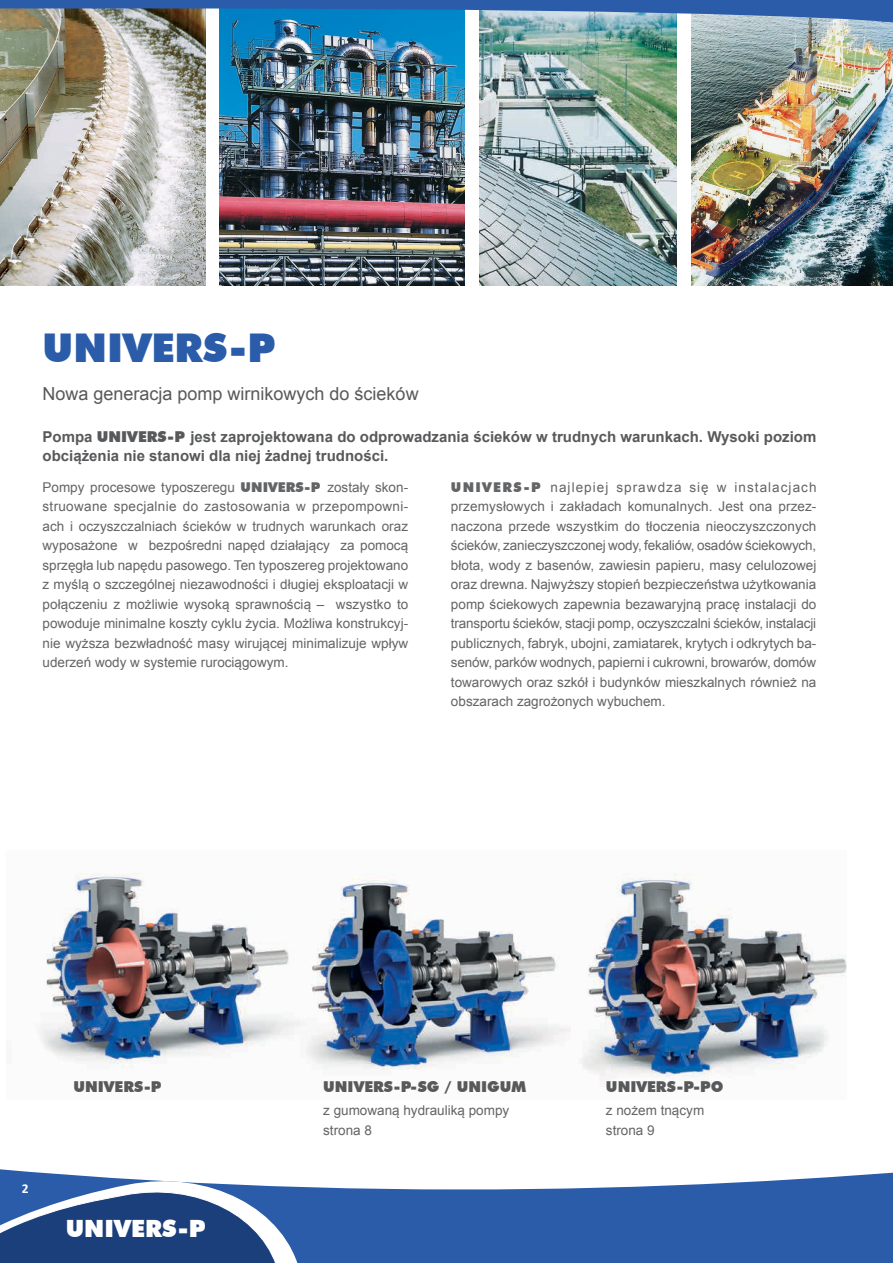
<style>
.page{position:relative;width:893px;height:1263px;background:#fff}
.page>*{position:absolute;margin:0;border:0;box-sizing:border-box;transform-origin:0 0}
.t1{font:900 39.6px "Futura BT";color:#2a5caa}
.t2{font:900 23.85px "Futura BT";color:#fff}
.t3{font:18px "Arial";color:#58595b}
.t4{font:700 15px/19.5px "Arial";color:#58595b}
.t5{font:900 15px "Futura BT";color:#58595b}
.t6{font:13.5px/19.5px "Arial";color:#636466;text-align:justify}
.t7{font:700 13.5px "Calibri";color:#fff}
.s1{font-family:"Futura BT";font-weight:900}
</style>
<div class="page">
<img style="left:479px;top:57px;width:198px;height:229px">
<img style="left:691px;top:57px;width:202px;height:229px">
<img style="left:0;top:57px;width:206px;height:229px">
<img style="left:219px;top:57px;width:246px;height:229px">
<img style="left:38px;top:873px;width:808px;height:209px">
<svg style="left:0;top:1169px;width:893px;height:94px"></svg>
<img style="left:0;top:0;width:893px;height:57px">
<h1 class="t1" style="left:43px;top:323px;width:235px">UNIVERS-P</h1>
<h3 class="t3" style="left:43px;top:382px;width:378px">Nowa generacja pomp wirnikowych do ścieków</h3>
<p class="t4" style="left:43px;top:427px;width:775px">Pompa <span class="s1">UNIVERS-P</span> jest zaprojektowana do odprowadzania ścieków w trudnych warunkach. Wysoki poziom obciążenia nie stanowi dla niej żadnej trudności.</p>
<p class="t6" style="left:451px;top:477px;width:367px"><span class="s1">UNIVERS-P</span> najlepiej sprawdza się w instalacjach przemysłowych i zakładach komunalnych. Jest ona przez&shy;naczona przede wszystkim do tłoczenia nieoczyszczonych ścieków, zanieczyszczonej wody, fekaliów, osadów ściekowych, błota, wody z basenów, zawiesin papieru, masy celulozowej oraz drewna. Najwyższy stopień bezpieczeństwa użytkowania pomp ściekowych zapewnia bezawaryjną pracę instalacji do transportu ścieków, stacji pomp, oczyszczalni ścieków, instalacji publicznych, fabryk, ubojni, zamiatarek, krytych i odkrytych ba&shy;senów, parków wodnych, papierni i cukrowni, browarów, domów towarowych oraz szkół i budynków mieszkalnych również na obszarach zagrożonych wybuchem.</p>
<p class="t6" style="left:43px;top:477px;width:367px">Pompy procesowe typoszeregu <span class="s1">UNIVERS-P</span> zostały skon&shy;struowane specjalnie do zastosowania w przepompowni&shy;ach i oczyszczalniach ścieków w trudnych warunkach oraz wyposażone w bezpośredni napęd działający za pomocą sprzęgła lub napędu pasowego. Ten typoszereg projektowano z myślą o szczególnej niezawodności i długiej eksploatacji w połączeniu z możliwie wysoką sprawnością – wszystko to powoduje minimalne koszty cyklu życia. Możliwa konstrukcyj&shy;nie wyższa bezwładność masy wirującej minimalizuje wpływ uderzeń wody w systemie rurociągowym.</p>
<p class="t7" style="left:22px;top:1180px;width:8px">2</p>
<p class="t5" style="left:73px;top:1077px;width:90px">UNIVERS-P</p>
<p class="t5" style="left:323px;top:1077px;width:204px">UNIVERS-P-SG / UNIGUM</p>
<p class="t6" style="left:323px;top:1101px;width:188px">z gumowaną hydrauliką pompy strona 8</p>
<h2 class="t2" style="left:66px;top:1214px;width:141px">UNIVERS-P</h2>
<p class="t5" style="left:606px;top:1077px;width:119px">UNIVERS-P-PO</p>
<p class="t6" style="left:606px;top:1101px;width:100px">z nożem tnącym strona 9</p>
</div>
